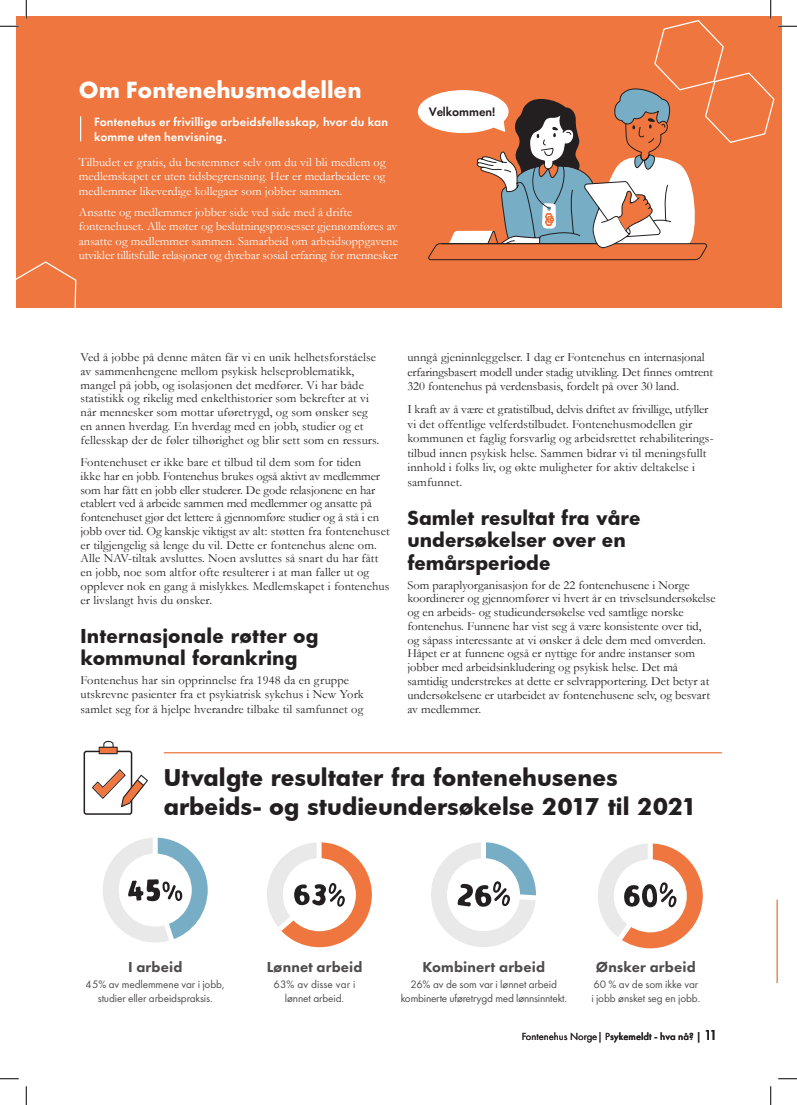
<style>
.page{position:relative;width:797px;height:1105px;background:#fff}
.page>*{position:absolute;margin:0;border:0;box-sizing:border-box;transform-origin:0 0}
.t1{font:700 24.38px "Futura PT";color:#fff}
.t2{font:700 22.5px/28.8px "Futura";color:#231f20}
.t3{font:700 18.75px/22.5px "Futura";color:#231f20}
.t4{font:800 15px "Futura PT";letter-spacing:.01em;color:#231f20}
.t5{font:600 12.75px "Futura PT";color:#231f20}
.t6{font:12.5px/13.8px "Garamond";letter-spacing:.01em;color:#231f20}
.t7{font:12.5px/14.4px "Garamond";color:#fff;text-align:justify}
.t8{font:600 12.5px/14.4px "Futura PT";letter-spacing:.01em;color:#fff}
.t9{font:11.25px/13.5px "Futura PT";letter-spacing:-.01em;color:#231f20;text-align:center}
.t10{font:10.62px "Futura PT";color:#231f20}
.s1{font-weight:500}
.s2{font-weight:500;font-size:15px}
</style>
<div class="page">
<hr style="left:164px;top:752px;width:558px;height:1px;background:#ef763e">
<hr style="left:776px;top:900px;width:1px;height:83px;background:#ed7135">
<div style="left:84px;top:751px;width:48px;height:64px;border:2px solid #231f20;border-radius:2px"></div>
<svg style="left:99px;top:741px;width:19px;height:13px"></svg>
<svg style="left:92px;top:769px;width:56px;height:38px"></svg>
<svg style="left:267px;top:842px;width:105px;height:105px"></svg>
<svg style="left:431px;top:842px;width:105px;height:105px"></svg>
<svg style="left:598px;top:843px;width:104px;height:106px"></svg>
<div style="left:16px;top:16px;width:765px;height:291px;background:#ef763e"></div>
<svg style="left:80px;top:116px;width:1px;height:25px"></svg>
<svg style="left:428px;top:250px;width:277px;height:11px"></svg>
<svg style="left:16px;top:261px;width:61px;height:47px"></svg>
<svg style="left:103px;top:837px;width:105px;height:106px"></svg>
<svg style="left:0;top:25px;width:19px;height:2px"></svg>
<svg style="left:0;top:1078px;width:19px;height:1px"></svg>
<svg style="left:778px;top:1078px;width:19px;height:1px"></svg>
<svg style="left:25px;top:0;width:2px;height:19px"></svg>
<svg style="left:25px;top:1086px;width:2px;height:19px"></svg>
<svg style="left:418px;top:0;width:379px;height:250px"></svg>
<svg style="left:770px;top:1086px;width:1px;height:19px"></svg>
<p class="t1" style="left:79px;top:74px;width:284px">Om Fontenehusmodellen</p>
<p class="t8" style="left:94px;top:115px;width:295px">Fontenehus er frivillige arbeidsfellesskap, hvor du kan komme uten henvisning.</p>
<p class="t7" style="left:79px;top:154px;width:308px">Tilbudet er gratis, du bestemmer selv om du vil bli medlem og medlemskapet er uten tidsbegrensning. Her er medarbeidere og medlemmer likeverdige kollegaer som jobber sammen.</p>
<p class="t7" style="left:79px;top:205px;width:320px;text-align:left">Ansatte og medlemmer jobber side ved side med å drifte fontenehuset. Alle møter og beslutningsprosesser gjennomføres av ansatte og medlemmer sammen. Samarbeid om arbeidsoppgavene utvikler tillitsfulle relasjoner og dyrebar sosial erfaring for mennesker</p>
<p class="t5" style="left:429px;top:104px;width:68px">Velkommen!</p>
<p class="t6" style="left:80px;top:350px;width:300px">Ved å jobbe på denne måten får vi en unik helhetsforståelse av sammenhengene mellom psykisk helseproblematikk, mangel på jobb, og isolasjonen det medfører. Vi har både statistikk og rikelig med enkelthistorier som bekrefter at vi når mennesker som mottar uføretrygd, og som ønsker seg en annen hverdag. En hverdag med en jobb, studier og et fellesskap der de føler tilhørighet og blir sett som en ressurs.</p>
<p class="t6" style="left:80px;top:455px;width:310px">Fontenehuset er ikke bare et tilbud til dem som for tiden<br>ikke har en jobb. Fontenehus brukes også aktivt av medlemmer som har fått en jobb eller studerer. De gode relasjonene en har etablert ved å arbeide sammen med medlemmer og ansatte på fontenehuset gjør det lettere å gjennomføre studier og å stå i en jobb over tid. Og kanskje viktigst av alt: støtten fra fontenehuset er tilgjengelig så lenge du vil. Dette er fontenehus alene om.<br>Alle NAV-tiltak avsluttes. Noen avsluttes så snart du har fått en jobb, noe som altfor ofte resulterer i at man faller ut og opplever nok en gang å mislykkes. Medlemskapet i fontenehus er livslangt hvis du ønsker.</p>
<p class="t3" style="left:80px;top:624px;width:239px">Internasjonale røtter og kommunal forankring</p>
<p class="t6" style="left:80px;top:672px;width:285px;line-height:14.4px">Fontenehus har sin opprinnelse fra 1948 da en gruppe utskrevne pasienter fra et psykiatrisk sykehus i New York samlet seg for å hjelpe hverandre tilbake til samfunnet og</p>
<p class="t6" style="left:407px;top:349px;width:307px;line-height:14.5px">unngå gjeninnleggelser. I dag er Fontenehus en internasjonal erfaringsbasert modell under stadig utvikling. Det finnes omtrent<br>320 fontenehus på verdensbasis, fordelt på over 30 land.</p>
<p class="t6" style="left:407px;top:402px;width:308px;line-height:14.5px">I kraft av å være et gratistilbud, delvis driftet av frivillige, utfyller vi det offentlige velferdstilbudet. Fontenehusmodellen gir kommunen et faglig forsvarlig og arbeidsrettet rehabiliterings&shy;tilbud innen psykisk helse. Sammen bidrar vi til meningsfullt innhold i folks liv, og økte muligheter for aktiv deltakelse i samfunnet.</p>
<p class="t3" style="left:407px;top:506px;width:234px">Samlet resultat fra våre undersøkelser over en femårsperiode</p>
<p class="t6" style="left:407px;top:577px;width:310px">Som paraplyorganisasjon for de 22 fontenehusene i Norge koordinerer og gjennomfører vi hvert år en trivselsundersøkelse og en arbeids- og studieundersøkelse ved samtlige norske fontenehus. Funnene har vist seg å være konsistente over tid, og såpass interessante at vi ønsker å dele dem med omverden.<br>Håpet er at funnene også er nyttige for andre instanser som jobber med arbeidsinkludering og psykisk helse. Det må samtidig understrekes at dette er selvrapportering. Det betyr at undersøkelsene er utarbeidet av fontenehusene selv, og besvart av medlemmer.</p>
<p class="t2" style="left:164px;top:762px;width:535px">Utvalgte resultater fra fontenehusenes arbeids- og studieundersøkelse 2017 til 2021</p>
<p class="t4" style="left:128px;top:957px;width:56px">I arbeid</p>
<p class="t9" style="left:86px;top:977px;width:140px">45% av medlemmene var i jobb, studier eller arbeidspraksis.</p>
<p class="t4" style="left:266px;top:957px;width:98px">Lønnet arbeid</p>
<p class="t9" style="left:273px;top:977px;width:83px">63% av disse var i lønnet arbeid.</p>
<p class="t4" style="left:422px;top:957px;width:124px">Kombinert arbeid</p>
<p class="t9" style="left:400px;top:977px;width:168px">26% av de som var i lønnet arbeid kombinerte uføretrygd med lønnsinntekt.</p>
<p class="t4" style="left:596px;top:957px;width:101px">Ønsker arbeid</p>
<p class="t9" style="left:591px;top:977px;width:110px;text-align:left">60 % av de som ikke var i jobb ønsket seg en jobb.</p>
<p class="t10" style="left:521px;top:1030px;width:197px">Fontenehus Norge| P<span class="s1">sykemeldt - hva nå? |</span> <span class="s2">11</span></p>
</div>
